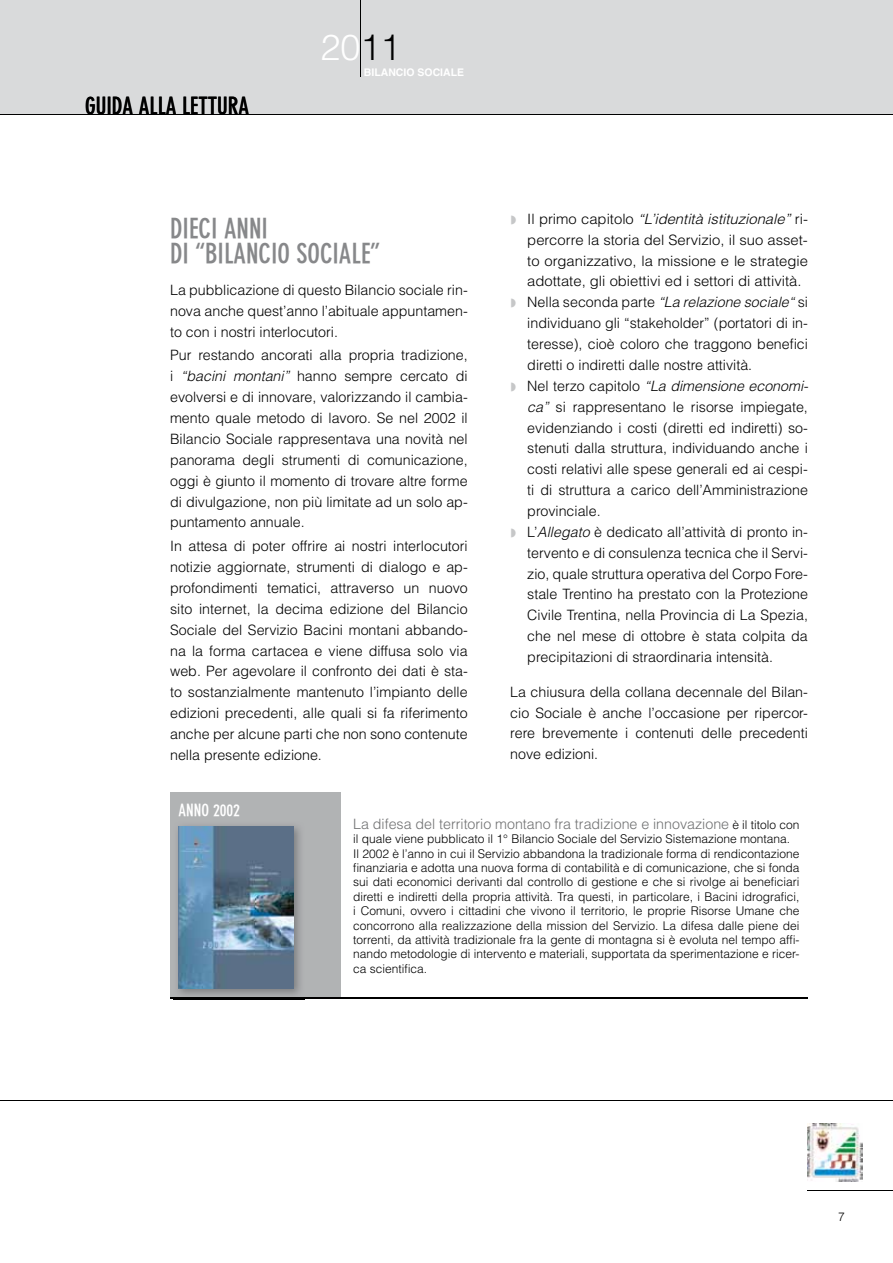
<style>
.page{position:relative;width:893px;height:1263px;background:#fff}
.page>*{position:absolute;margin:0;border:0;box-sizing:border-box;transform-origin:0 0}
.t1{font:300 36px "Helvetica";color:#fff}
.t2{font:27px/25.5px "DIN Neuzeit Grotesk Bold Cond";color:#87888a}
.t3{font:23.1px "DIN Neuzeit Grotesk Bold Cond";color:#000}
.t4{font:16.5px "DIN Neuzeit Grotesk Bold Cond";color:#fff}
.t5{font:300 14.25px/20.9px "Helvetica";color:#000;text-align:justify}
.t6{font:300 14.25px/20.9px "Helvetica";color:#000;scale:1.04 1}
.t7{font:300 14.25px "Helvetica";color:#707172}
.t8{font:300 12px/14.4px "Helvetica";color:#000}
.t9{font:700 10.5px "Helvetica";color:#fff}
.s1{color:#000}
.s2{font-style:italic}
.s3{font-size:12px;color:#000}
</style>
<div class="page">
<div style="left:0;top:0;width:893px;height:115px;background:#d9dadb"></div>
<hr style="left:360px;top:0;width:1px;height:76px;background:#000">
<hr style="left:0;top:1100px;width:893px;height:1px;background:#000">
<hr style="left:808px;top:1191px;width:85px;height:1px;background:#000">
<hr style="left:0;top:114px;width:893px;height:1px;background:#000">
<img style="left:808px;top:1123px;width:55px;height:58px">
<div style="left:170px;top:792px;width:170px;height:206px;background:#b1b3b4"></div>
<hr style="left:170px;top:998px;width:170px;height:1px;background:#000">
<hr style="left:345px;top:998px;width:463px;height:1px;background:#000">
<img style="left:174px;top:825px;width:131px;height:175px">
<img style="left:174px;top:998px;width:131px;height:1px">
<img style="left:179px;top:826px;width:115px;height:163px">
<h1 class="t1" style="left:320px;top:24px;width:82px">20<span class="s1">11</span></h1>
<h3 class="t3" style="left:85px;top:92px;width:166px">GUIDA ALLA LETTURA</h3>
<p class="t9" style="left:364px;top:66px;width:102px">BILANCIO SOCIALE</p>
<h2 class="t2" style="left:170px;top:216px;width:211px">DIECI ANNI<br>DI “BILANCIO SOCIALE”</h2>
<p class="t5" style="left:170px;top:279px;width:299px">La pubblicazione di questo Bilancio sociale rin&shy;nova anche quest’anno l’abituale appuntamen&shy;to con i nostri interlocutori.</p>
<p class="t5" style="left:170px;top:345px;width:299px">Pur restando ancorati alla propria tradizione, i <span class="s2">“bacini montani”</span> hanno sempre cercato di evolversi e di innovare, valorizzando il cambia&shy;mento quale metodo di lavoro. Se nel 2002 il Bilancio Sociale rappresentava una novità nel panorama degli strumenti di comunicazione, oggi è giunto il momento di trovare altre forme di divulgazione, non più limitate ad un solo ap&shy;puntamento annuale.</p>
<p class="t5" style="left:170px;top:535px;width:299px">In attesa di poter offrire ai nostri interlocutori notizie aggiornate, strumenti di dialogo e ap&shy;profondimenti tematici, attraverso un nuovo sito internet, la decima edizione del Bilancio Sociale del Servizio Bacini montani abbando&shy;na la forma cartacea e viene diffusa solo via web. Per agevolare il confronto dei dati è sta&shy;to sostanzialmente mantenuto l’impianto delle edizioni precedenti, alle quali si fa riferimento anche per alcune parti che non sono contenute nella presente edizione.</p>
<p class="t4" style="left:179px;top:800px;width:63px">ANNO 2002</p>
<p class="t6" style="left:527px;top:208px;width:272px">Il primo capitolo <span class="s2">“L’identità istituzionale”</span> ri&shy;percorre la storia del Servizio, il suo asset&shy;to organizzativo, la missione e le strategie adottate, gli obiettivi ed i settori di attività.<br>Nella seconda parte <span class="s2">“La relazione sociale“</span> si individuano gli “stakeholder” (portatori di in&shy;teresse), cioè coloro che traggono benefici diretti o indiretti dalle nostre attività.<br>Nel terzo capitolo <span class="s2">“La dimensione economi&shy;ca”</span> si rappresentano le risorse impiegate, evidenziando i costi (diretti ed indiretti) so&shy;stenuti dalla struttura, individuando anche i costi relativi alle spese generali ed ai cespi&shy;ti di struttura a carico dell’Amministrazione provinciale.<br>L’<span class="s2">Allegato</span> è dedicato all’attività di pronto in&shy;tervento e di consulenza tecnica che il Servi&shy;zio, quale struttura operativa del Corpo Fore&shy;stale Trentino ha prestato con la Protezione Civile Trentina, nella Provincia di La Spezia, che nel mese di ottobre è stata colpita da precipitazioni di straordinaria intensità.</p>
<p class="t5" style="left:510px;top:681px;width:299px">La chiusura della collana decennale del Bilan&shy;cio Sociale è anche l’occasione per ripercor&shy;rere brevemente i contenuti delle precedenti nove edizioni.</p>
<p class="t7" style="left:353px;top:815px;width:448px">La difesa del territorio montano fra tradizione e innovazione <span class="s3">è il titolo con</span></p>
<p class="t8" style="left:353px;top:831px;width:448px">il quale viene pubblicato il 1° Bilancio Sociale del Servizio Sistemazione montana.<br>Il 2002 è l’anno in cui il Servizio abbandona la tradizionale forma di rendicontazione finanziaria e adotta una nuova forma di contabilità e di comunicazione, che si fonda sui dati economici derivanti dal controllo di gestione e che si rivolge ai beneficiari diretti e indiretti della propria attività. Tra questi, in particolare, i Bacini idrografici, i Comuni, ovvero i cittadini che vivono il territorio, le proprie Risorse Umane che concorrono alla realizzazione della mission del Servizio. La difesa dalle piene dei torrenti, da attività tradizionale fra la gente di montagna si è evoluta nel tempo affi&shy;nando metodologie di intervento e materiali, supportata da sperimentazione e ricer&shy;ca scientifica.</p>
<p class="t8" style="left:838px;top:1209px;width:8px">7</p>
</div>
